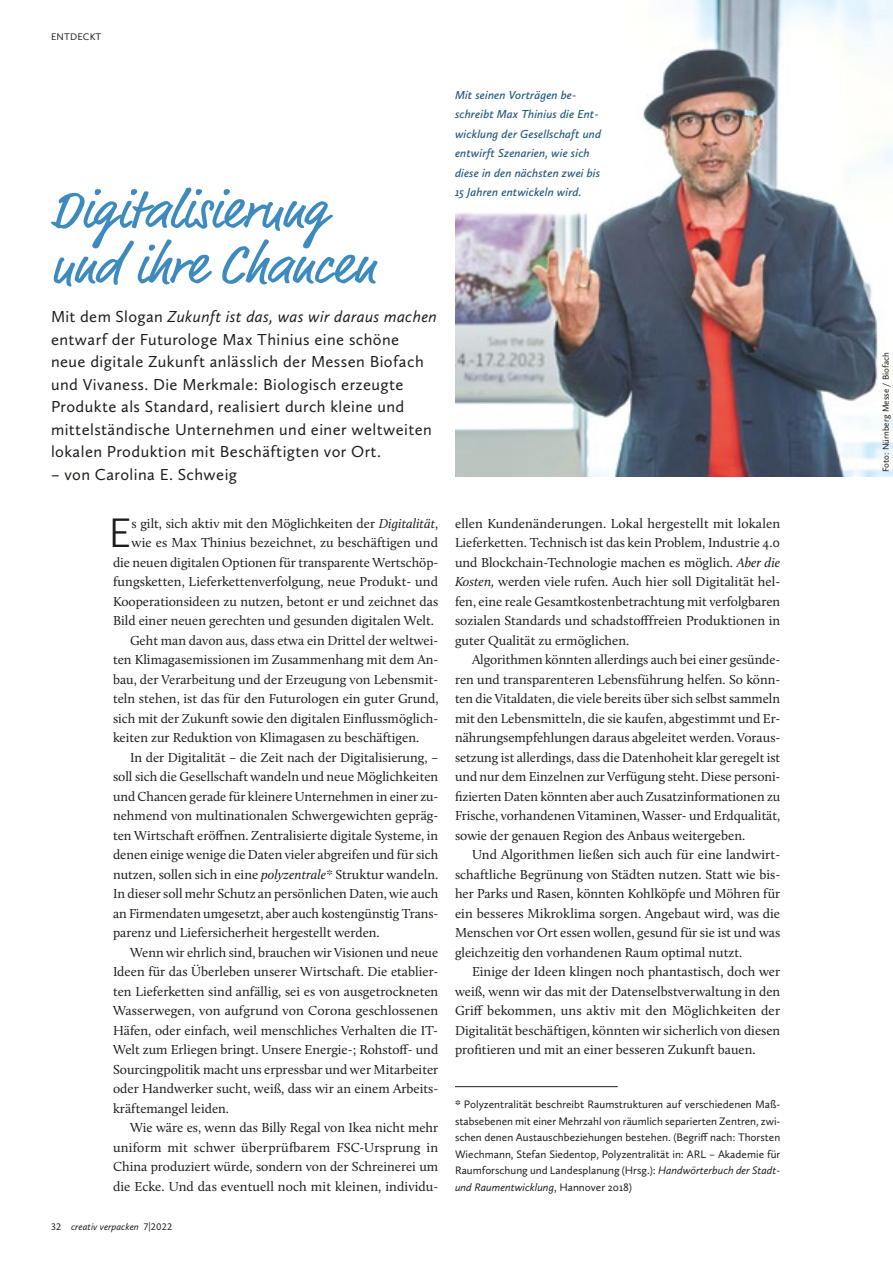
<style>
.page{position:relative;width:893px;height:1263px;background:#fff}
.page>*{position:absolute;margin:0;border:0;box-sizing:border-box;transform-origin:0 0}
.t1{font:54px/55.5px "Market Pro";color:#3d8bbe}
.t2{font:300 42.75px "Calluna Sans";color:#1d1d1b}
.t3{font:16.5px/22.5px "Calluna Sans";letter-spacing:.025em;color:#1d1d1b}
.t4{font:13.5px/19.5px "Calluna";color:#1d1d1b;text-align:justify}
.t5{font:italic 600 12px/19.5px "Calluna Sans";letter-spacing:.01em;color:#295d7e}
.t6{font:11.25px/16.5px "Calluna Sans";color:#1d1d1b;text-align:justify}
.t7{font:italic 9.9px "Calluna Sans";color:#1d1d1b}
.t8{font:9.9px "Calluna Sans";letter-spacing:.015em;color:#1d1d1b}
.t9{font:9px "Calluna Sans";color:#1d1d1b}
.s1{font-style:italic}
.s2{font-style:normal}
.s3{font-weight:700}
</style>
<div class="page">
<hr style="left:455px;top:1086px;width:163px;height:1px;background:#1d1d1b">
<img style="left:455px;top:0;width:438px;height:477px">
<p class="t8" style="left:51px;top:31px;width:52px">ENTDECKT</p>
<h1 class="t1" style="left:51px;top:184px;width:326px">Digitalisierung und ihre Chancen</h1>
<p class="t3" style="left:51px;top:305px;width:387px">Mit dem Slogan <span class="s1">Zukunft ist das, was wir daraus machen </span>entwarf der Futurologe Max Thinius eine schöne neue digitale Zukunft anlässlich der Messen Biofach und Vivaness. Die Merkmale: Biologisch erzeugte Produkte als Standard, realisiert durch kleine und mittelständische Unternehmen und einer weltweiten lokalen Produktion mit Beschäftigten vor Ort.</p>
<p class="t3" style="left:51px;top:463px;width:188px">– von Carolina E. Schweig</p>
<h2 class="t2" style="left:109px;top:507px;width:25px">E</h2>
<p class="t4" style="left:132px;top:513px;width:308px">s gilt, sich aktiv mit den Möglichkeiten der <span class="s1">Digitalität</span>,</p>
<p class="t4" style="left:132px;top:533px;width:308px">wie es Max Thinius bezeichnet, zu beschäftigen und</p>
<p class="t4" style="left:113px;top:552px;width:327px">die neuen digitalen Optionen für transparente Wertschöp-</p>
<p class="t4" style="left:113px;top:572px;width:327px">fungsketten, Lieferkettenverfolgung, neue Produkt- und</p>
<p class="t4" style="left:113px;top:591px;width:327px">Kooperationsideen zu nutzen, betont er und zeichnet das</p>
<p class="t4" style="left:113px;top:611px;width:322px">Bild einer neuen gerechten und gesunden digitalen Welt.</p>
<p class="t4" style="left:130px;top:630px;width:310px">Geht man davon aus, dass etwa ein Drittel der weltwei-</p>
<p class="t4" style="left:113px;top:650px;width:327px">ten Klimagasemissionen im Zusammenhang mit dem An-</p>
<p class="t4" style="left:113px;top:669px;width:327px">bau, der Verarbeitung und der Erzeugung von Lebensmit-</p>
<p class="t4" style="left:113px;top:689px;width:327px">teln stehen, ist das für den Futurologen ein guter Grund,</p>
<p class="t4" style="left:113px;top:708px;width:327px">sich mit der Zukunft sowie den digitalen Einflussmöglich-</p>
<p class="t4" style="left:113px;top:728px;width:308px">keiten zur Reduktion von Klimagasen zu beschäftigen.</p>
<p class="t4" style="left:130px;top:747px;width:310px">In der Digitalität – die Zeit nach der Digitalisierung, –</p>
<p class="t4" style="left:113px;top:767px;width:327px">soll sich die Gesellschaft wandeln und neue Möglichkeiten</p>
<p class="t4" style="left:113px;top:786px;width:327px">und Chancen gerade für kleinere Unternehmen in einer zu-</p>
<p class="t4" style="left:113px;top:806px;width:327px">nehmend von multinationalen Schwergewichten gepräg-</p>
<p class="t4" style="left:113px;top:825px;width:327px">ten Wirtschaft eröffnen. Zentralisierte digitale Systeme, in</p>
<p class="t4" style="left:113px;top:845px;width:327px">denen einige wenige die Daten vieler abgreifen und für sich</p>
<p class="t4" style="left:113px;top:864px;width:327px">nutzen, sollen sich in eine <span class="s1">polyzentrale*</span> Struktur wandeln.</p>
<p class="t4" style="left:113px;top:884px;width:327px">In dieser soll mehr Schutz an persönlichen Daten, wie auch</p>
<p class="t4" style="left:113px;top:903px;width:327px">an Firmendaten umgesetzt, aber auch kostengünstig Trans-</p>
<p class="t4" style="left:113px;top:923px;width:268px">parenz und Liefersicherheit hergestellt werden.</p>
<p class="t4" style="left:130px;top:942px;width:310px">Wenn wir ehrlich sind, brauchen wir Visionen und neue</p>
<p class="t4" style="left:113px;top:962px;width:327px">Ideen für das Überleben unserer Wirtschaft. Die etablier-</p>
<p class="t4" style="left:113px;top:981px;width:327px">ten Lieferketten sind anfällig, sei es von ausgetrockneten</p>
<p class="t4" style="left:113px;top:1001px;width:327px">Wasserwegen, von aufgrund von Corona geschlossenen</p>
<p class="t4" style="left:113px;top:1020px;width:327px">Häfen, oder einfach, weil menschliches Verhalten die IT-</p>
<p class="t4" style="left:113px;top:1040px;width:327px">Welt zum Erliegen bringt. Unsere Energie-; Rohstoff- und</p>
<p class="t4" style="left:113px;top:1059px;width:327px">Sourcingpolitik macht uns erpressbar und wer Mitarbeiter</p>
<p class="t4" style="left:113px;top:1079px;width:327px">oder Handwerker sucht, weiß, dass wir an einem Arbeits-</p>
<p class="t4" style="left:113px;top:1098px;width:118px">kräftemangel leiden.</p>
<p class="t4" style="left:130px;top:1118px;width:310px">Wie wäre es, wenn das Billy Regal von Ikea nicht mehr</p>
<p class="t4" style="left:113px;top:1137px;width:327px">uniform mit schwer überprüfbarem FSC-Ursprung in</p>
<p class="t4" style="left:113px;top:1157px;width:327px">China produziert würde, sondern von der Schreinerei um</p>
<p class="t4" style="left:113px;top:1176px;width:327px">die Ecke. Und das eventuell noch mit kleinen, individu-</p>
<p class="t7" style="left:51px;top:1220px;width:122px"><span class="s2">32</span> creativ verpacken <span class="s2">7|2022</span></p>
<p class="t5" style="left:455px;top:85px;width:148px">Mit seinen Vorträgen be&shy;schreibt Max Thinius die Ent&shy;wicklung der Gesellschaft und entwirft Szenarien, wie sich diese in den nächsten zwei bis<br>15 Jahren entwickeln wird.</p>
<p class="t4" style="left:455px;top:513px;width:327px">ellen Kundenänderungen. Lokal hergestellt mit lokalen Lieferketten. Technisch ist das kein Problem, Industrie 4.0 und Blockchain-Technologie machen es möglich. <span class="s1">Aber die Kosten,</span> werden viele rufen. Auch hier soll Digitalität hel&shy;fen, eine reale Gesamtkostenbetrachtung mit verfolgbaren sozialen Standards und schadstofffreien Produktionen in guter Qualität zu ermöglichen.</p>
<p class="t4" style="left:455px;top:650px;width:327px;text-indent:17px">Algorithmen könnten allerdings auch bei einer gesünde&shy;ren und transparenteren Lebensführung helfen. So könn&shy;ten die Vitaldaten, die viele bereits über sich selbst sammeln mit den Lebensmitteln, die sie kaufen, abgestimmt und Er&shy;nährungsempfehlungen daraus abgeleitet werden. Voraus&shy;setzung ist allerdings, dass die Datenhoheit klar geregelt ist und nur dem Einzelnen zur Verfügung steht. Diese personi&shy;fizierten Daten könnten aber auch Zusatzinformationen zu Frische, vorhandenen Vitaminen, Wasser- und Erdqualität, sowie der genauen Region des Anbaus weitergeben.</p>
<p class="t4" style="left:455px;top:845px;width:327px;text-indent:17px">Und Algorithmen ließen sich auch für eine landwirt&shy;schaftliche Begrünung von Städten nutzen. Statt wie bis&shy;her Parks und Rasen, könnten Kohlköpfe und Möhren für ein besseres Mikroklima sorgen. Angebaut wird, was die Menschen vor Ort essen wollen, gesund für sie ist und was gleichzeitig den vorhandenen Raum optimal nutzt.</p>
<p class="t4" style="left:455px;top:962px;width:327px;text-indent:17px">Einige der Ideen klingen noch phantastisch, doch wer weiß, wenn wir das mit der Datenselbstverwaltung in den Griff bekommen, uns aktiv mit den Möglichkeiten der Digitalität beschäftigen, könnten wir sicherlich von diesen profitieren und mit an einer besseren Zukunft bauen.</p>
<p class="t6" style="left:455px;top:1096px;width:327px"><span class="s3">*</span> Polyzentralität beschreibt Raumstrukturen auf verschiedenen Maß&shy;stabsebenen mit einer Mehrzahl von räumlich separierten Zentren, zwi&shy;schen denen Austauschbeziehungen bestehen. (Begriff nach: Thorsten Wiechmann, Stefan Siedentop, Polyzentralität in: ARL – Akademie für Raumforschung und Landesplanung (Hrsg.): <span class="s1">Handwörterbuch der Stadt&shy;und Raumentwicklung</span>, Hannover 2018)</p>
<p class="t9" style="left:880px;top:472px;width:121px;rotate:-90deg">Foto: Nürnberg Messe / Biofach</p>
</div>
